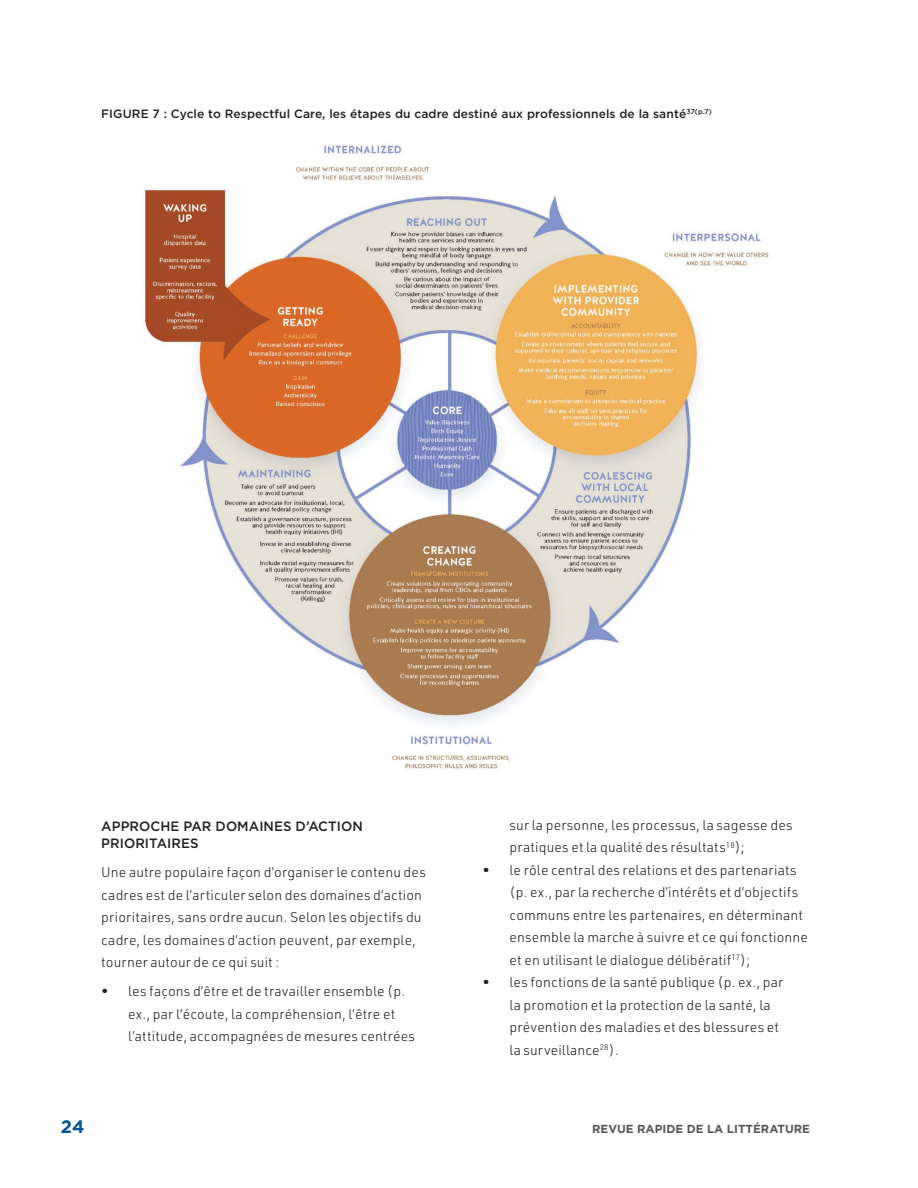
<style>
.page{position:relative;width:918px;height:1188px;background:#fff}
.page>*{position:absolute;margin:0;border:0;box-sizing:border-box;transform-origin:0 0}
.t1{font:700 18px "Gotham HTF";color:#005595}
.body{font:300 13.8px/22.5px "URWDIN";letter-spacing:.01em;color:#231f20}
.L2_5{font:500 13.5px/16.5px "Gotham HTF";letter-spacing:.005em;color:#231f20}
.L3{font:500 12px "Gotham HTF";letter-spacing:.01em;color:#231f20}
.t2{font:700 11.7px "Gotham HTF";color:#57555c}
</style>
<div class="page">
<img style="left:144px;top:143px;width:625px;height:627px">
<p class="L3" style="left:101px;top:107px;width:612px">FIGURE 7 : Cycle to Respectful Care, les étapes du cadre destiné aux professionnels de la santé<sup>37(p.7)</sup></p>
<p class="L2_5" style="left:101px;top:818px;width:263px">APPROCHE PAR DOMAINES D’ACTION<br>PRIORITAIRES</p>
<p class="body" style="left:101px;top:861px;width:326px">Une autre populaire façon d’organiser le contenu des cadres est de l’articuler selon des domaines d’action prioritaires, sans ordre aucun. Selon les objectifs du cadre, les domaines d’action peuvent, par exemple, tourner autour de ce qui suit :</p>
<p class="body" style="left:128px;top:980px;width:288px;text-indent:-27px">• les façons d’être et de travailler ensemble (p. ex., par l’écoute, la compréhension, l’être et l’attitude, accompagnées de mesures centrées</p>
<p class="body" style="left:510px;top:813px;width:285px">sur la personne, les processus, la sagesse des pratiques et la qualité des résultats<sup>18</sup>);</p>
<p class="body" style="left:510px;top:858px;width:300px;text-indent:-27px">• le rôle central des relations et des partenariats (p. ex., par la recherche d’intérêts et d’objectifs communs entre les partenaires, en déterminant ensemble la marche à suivre et ce qui fonctionne et en utilisant le dialogue délibératif<sup>17</sup>);</p>
<p class="body" style="left:510px;top:971px;width:275px;text-indent:-27px">• les fonctions de la santé publique (p. ex., par la promotion et la protection de la santé, la prévention des maladies et des blessures et la surveillance<sup>28</sup>).</p>
<h1 class="t1" style="left:61px;top:1117px;width:25px">24</h1>
<p class="t2" style="left:592px;top:1122px;width:219px">REVUE RAPIDE DE LA LITTÉRATURE</p>
</div>
